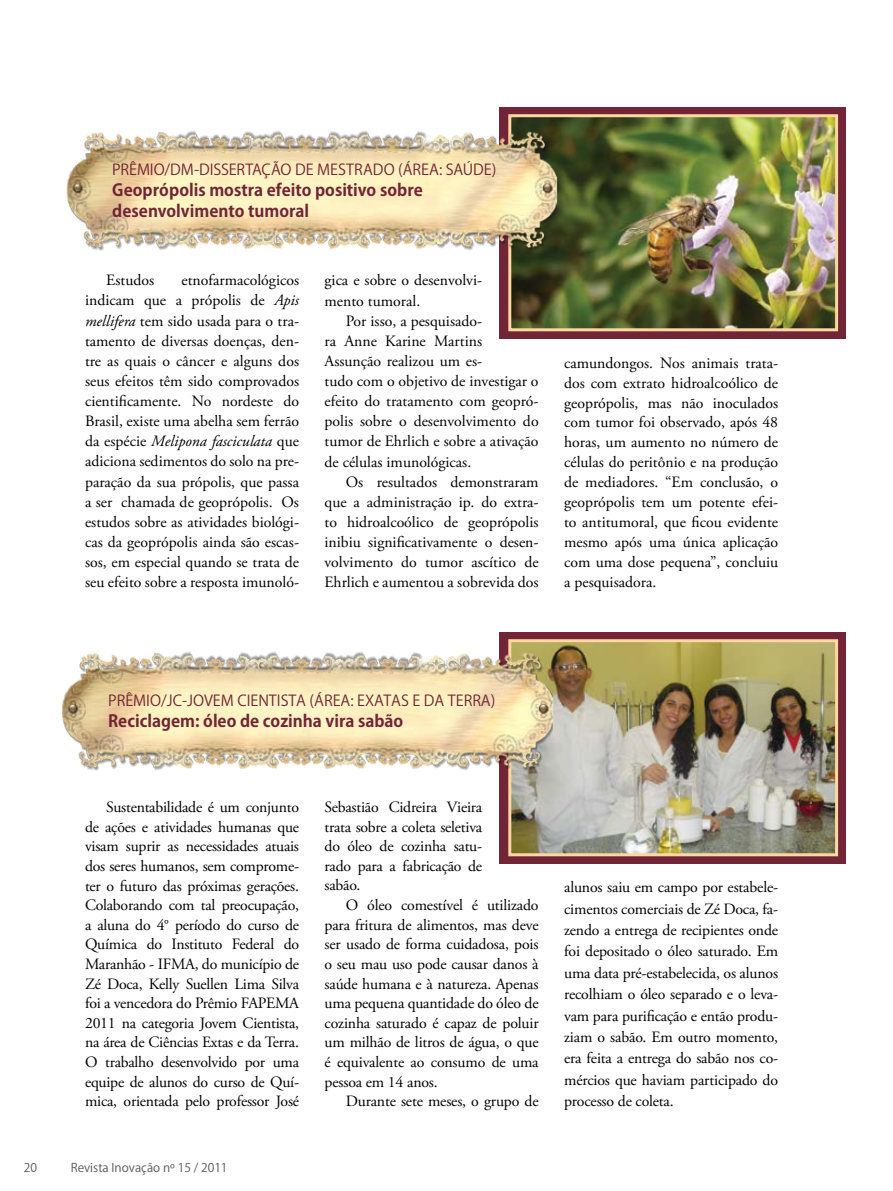
<style>
.page{position:relative;width:893px;height:1191px;background:#fff}
.page>*{position:absolute;margin:0;border:0;box-sizing:border-box;transform-origin:0 0}
.t1{font:700 16.5px/21px "Koz Go Pr 6 N";color:#722536}
.t2{font:15.75px/19.6px "Adobe Garamond Pro";color:#000;text-align:justify}
.t3{font:15px "Koz Go Pr 6 N";color:#722536}
.t4{font:12px "Koz Go Pr 6 N";color:#58595b}
.s1{font-style:italic}
</style>
<div class="page">
<div style="left:499px;top:107px;width:347px;height:232px;background:#722536"></div>
<img style="left:512px;top:118px;width:322px;height:209px">
<div style="left:508px;top:114px;width:330px;height:217px;border:3px solid #ffd8a1"></div>
<div style="left:499px;top:632px;width:347px;height:232px;background:#722536"></div>
<img style="left:512px;top:643px;width:322px;height:209px">
<div style="left:508px;top:639px;width:330px;height:217px;border:3px solid #ffd8a1"></div>
<img style="left:66px;top:128px;width:530px;height:125px">
<img style="left:62px;top:648px;width:530px;height:126px">
<p class="t3" style="left:112px;top:161px;width:386px">PRÊMIO/DM-DISSERTAÇÃO DE MESTRADO (ÁREA: SAÚDE)</p>
<p class="t1" style="left:112px;top:179px;width:312px">Geoprópolis mostra efeito positivo sobre desenvolvimento tumoral</p>
<p class="t2" style="left:85px;top:271px;width:216px;line-height:20.1px;text-indent:97px">etnofarmacológicos indicam que a própolis de <span class="s1">Apis mellifera</span> tem sido usada para o tra&shy;tamento de diversas doenças, den&shy;tre as quais o câncer e alguns dos seus efeitos têm sido comprovados cientificamente. No nordeste do Brasil, existe uma abelha sem ferrão da espécie <span class="s1">Melipona fasciculata</span> que adiciona sedimentos do solo na pre&shy;paração da sua própolis, que passa a ser chamada de geoprópolis. Os estudos sobre as atividades biológi&shy;cas da geoprópolis ainda são escas&shy;sos, em especial quando se trata de seu efeito sobre a resposta imunoló-</p>
<p class="t2" style="left:325px;top:271px;width:159px;line-height:20.1px">gica e sobre o desenvolvi&shy;mento tumoral.</p>
<p class="t2" style="left:106px;top:271px;width:49px">Estudos</p>
<p class="t2" style="left:325px;top:311px;width:216px;line-height:20.1px;text-align:left;text-indent:21px">Por isso, a pesquisado-<br>ra Anne Karine Martins<br>Assunção realizou um es-<br>tudo com o objetivo de investigar o efeito do tratamento com geopró&shy;polis sobre o desenvolvimento do tumor de Ehrlich e sobre a ativação de células imunológicas.</p>
<p class="t2" style="left:325px;top:472px;width:216px;line-height:20.1px;text-indent:21px">Os resultados demonstraram que a administração ip. do extra&shy;to hidroalcoólico de geoprópolis inibiu significativamente o desen&shy;volvimento do tumor ascítico de Ehrlich e aumentou a sobrevida dos</p>
<p class="t2" style="left:564px;top:353px;width:216px">camundongos. Nos animais trata&shy;dos com extrato hidroalcoólico de geoprópolis, mas não inoculados com tumor foi observado, após 48 horas, um aumento no número de células do peritônio e na produção de mediadores. “Em conclusão, o geoprópolis tem um potente efei&shy;to antitumoral, que ficou evidente mesmo após uma única aplicação com uma dose pequena”, concluiu a pesquisadora.</p>
<p class="t3" style="left:108px;top:692px;width:389px">PRÊMIO/JC-JOVEM CIENTISTA (ÁREA: EXATAS E DA TERRA)</p>
<p class="t1" style="left:108px;top:711px;width:297px">Reciclagem: óleo de cozinha vira sabão</p>
<p class="t2" style="left:85px;top:798px;width:216px;text-indent:21px">Sustentabilidade é um conjunto de ações e atividades humanas que visam suprir as necessidades atuais dos seres humanos, sem comprome&shy;ter o futuro das próximas gerações.<br>Colaborando com tal preocupação, a aluna do 4° período do curso de Química do Instituto Federal do Maranhão - IFMA, do município de Zé Doca, Kelly Suellen Lima Silva foi a vencedora do Prêmio FAPEMA 2011 na categoria Jovem Cientista, na área de Ciências Extas e da Terra.<br>O trabalho desenvolvido por uma equipe de alunos do curso de Quí&shy;mica, orientada pelo professor José</p>
<p class="t2" style="left:325px;top:797px;width:159px">Sebastião Cidreira Vieira trata sobre a coleta seletiva do óleo de cozinha satu&shy;rado para a fabricação de sabão.</p>
<p class="t2" style="left:325px;top:895px;width:216px;text-indent:21px">O óleo comestível é utilizado para fritura de alimentos, mas deve ser usado de forma cuidadosa, pois o seu mau uso pode causar danos à saúde humana e à natureza. Apenas uma pequena quantidade do óleo de cozinha saturado é capaz de poluir um milhão de litros de água, o que é equivalente ao consumo de uma pessoa em 14 anos.</p>
<p class="t2" style="left:346px;top:1092px;width:194px">Durante sete meses, o grupo de</p>
<p class="t4" style="left:24px;top:1161px;width:15px">20</p>
<p class="t4" style="left:71px;top:1161px;width:158px">Revista Inovação nº 15 / 2011</p>
<p class="t2" style="left:564px;top:877px;width:216px;line-height:21.5px">alunos saiu em campo por estabele&shy;cimentos comerciais de Zé Doca, fa&shy;zendo a entrega de recipientes onde foi depositado o óleo saturado. Em uma data pré-estabelecida, os alunos recolhiam o óleo separado e o leva&shy;vam para purificação e então produ&shy;ziam o sabão. Em outro momento, era feita a entrega do sabão nos co&shy;mércios que haviam participado do processo de coleta.</p>
</div>
